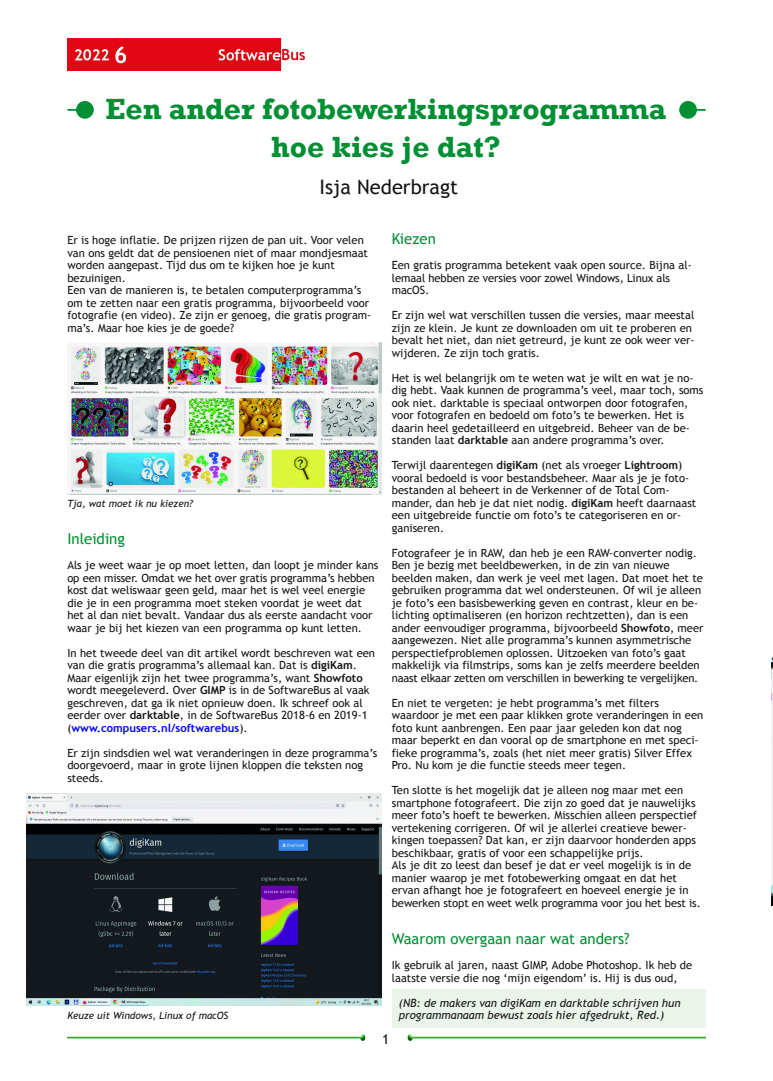
<style>
.page{position:relative;width:773px;height:1081px;background:#fff}
.page>*{position:absolute;margin:0;border:0;box-sizing:border-box;transform-origin:0 0}
.t1{font:700 30px/37.5px "Rockwell";color:#008f33;text-align:center}
.t2{font:20px "Trebuchet MS";color:#161413}
.t3{font:15px "Trebuchet MS";color:#008f33}
.t4{font:13.75px "Trebuchet MS";color:#161413}
.t5{font:11.25px/12.5px "Trebuchet MS";color:#161413}
.t6{font:italic 11.25px/12.5px "Trebuchet MS";color:#161413}
.t7{font:italic 10px "Trebuchet MS";color:#161413}
.s1{font-weight:700}
.s2{font-weight:700;color:#00f}
</style>
<div class="page">
<img style="left:67px;top:39px;width:237px;height:32px">
<img style="left:67px;top:1035px;width:299px;height:5px">
<img style="left:407px;top:1035px;width:298px;height:5px">
<svg style="left:696px;top:109px;width:9px;height:2px"></svg>
<div style="left:679px;top:101px;width:17px;height:18px;background:#008f33;border-radius:50%"></div>
<svg style="left:67px;top:109px;width:9px;height:2px"></svg>
<div style="left:76px;top:101px;width:18px;height:18px;background:#008f33;border-radius:50%"></div>
<img style="left:67px;top:343px;width:314px;height:151px">
<div style="left:392px;top:989px;width:313px;height:38px;background:#eaf4ea"></div>
<img style="left:27px;top:793px;width:354px;height:213px">
<img style="left:771px;top:656px;width:1px;height:250px">
<h1 class="t1" style="left:105px;top:90px;width:562px">Een ander fotobewerkingsprogramma hoe kies je dat?</h1>
<h2 class="t2" style="left:319px;top:175px;width:140px">Isja Nederbragt</h2>
<p class="t5" style="left:67px;top:234px;width:305px">Er is hoge inflatie. De prijzen rijzen de pan uit. Voor velen van ons geldt dat de pensioenen niet of maar mondjesmaat worden aangepast. Tijd dus om te kijken hoe je kunt bezuinigen.<br>Een van de manieren is, te betalen computerprogramma’s om te zetten naar een gratis programma, bijvoorbeeld voor fotografie (en video). Ze zijn er genoeg, die gratis program‐ ma’s. Maar hoe kies je de goede?</p>
<h3 class="t3" style="left:392px;top:230px;width:46px">Kiezen</h3>
<p class="t5" style="left:392px;top:259px;width:301px">Een gratis programma betekent vaak open source. Bijna al‐ lemaal hebben ze versies voor zowel Windows, Linux als macOS.</p>
<p class="t5" style="left:392px;top:309px;width:304px">Er zijn wel wat verschillen tussen die versies, maar meestal zijn ze klein. Je kunt ze downloaden om uit te proberen en bevalt het niet, dan niet getreurd, je kunt ze ook weer ver‐ wijderen. Ze zijn toch gratis.</p>
<p class="t5" style="left:392px;top:371px;width:313px">Het is wel belangrijk om te weten wat je wilt en wat je no‐ dig hebt. Vaak kunnen de programma’s veel, maar toch, soms ook niet. darktable is speciaal ontworpen door fotografen, voor fotografen en bedoeld om foto’s te bewerken. Het is daarin heel gedetailleerd en uitgebreid. Beheer van de be‐ standen laat <span class="s1">darktable</span> aan andere programma’s over.</p>
<p class="t5" style="left:392px;top:459px;width:306px">Terwijl daarentegen <span class="s1">digiKam</span> (net als vroeger <span class="s1">Lightroom</span>) vooral bedoeld is voor bestandsbeheer. Maar als je je foto‐ bestanden al beheert in de Verkenner of de Total Com‐ mander, dan heb je dat niet nodig. <span class="s1">digiKam</span> heeft daarnaast een uitgebreide functie om foto’s te categoriseren en or‐ ganiseren.</p>
<p class="t5" style="left:392px;top:546px;width:313px">Fotografeer je in RAW, dan heb je een RAW‐converter nodig.<br>Ben je bezig met beeldbewerken, in de zin van nieuwe beelden maken, dan werk je veel met lagen. Dat moet het te gebruiken programma dat wel ondersteunen. Of wil je alleen je foto’s een basisbewerking geven en contrast, kleur en be‐ lichting optimaliseren (en horizon rechtzetten), dan is een ander eenvoudiger programma, bijvoorbeeld <span class="s1">Showfoto</span>, meer aangewezen. Niet alle programma’s kunnen asymmetrische perspectiefproblemen oplossen. Uitzoeken van foto’s gaat makkelijk via filmstrips, soms kan je zelfs meerdere beelden naast elkaar zetten om verschillen in bewerking te vergelijken.</p>
<p class="t5" style="left:392px;top:696px;width:313px">En niet te vergeten: je hebt programma’s met filters waardoor je met een paar klikken grote veranderingen in een foto kunt aanbrengen. Een paar jaar geleden kon dat nog maar beperkt en dan vooral op de smartphone en met speci‐ fieke programma’s, zoals (het niet meer gratis) Silver Effex Pro. Nu kom je die functie steeds meer tegen.</p>
<p class="t5" style="left:392px;top:784px;width:310px">Ten slotte is het mogelijk dat je alleen nog maar met een smartphone fotografeert. Die zijn zo goed dat je nauwelijks meer foto’s hoeft te bewerken. Misschien alleen perspectief vertekening corrigeren. Of wil je allerlei creatieve bewer‐ kingen toepassen? Dat kan, er zijn daarvoor honderden apps beschikbaar, gratis of voor een schappelijke prijs.<br>Als je dit zo leest dan besef je dat er veel mogelijk is in de manier waarop je met fotobewerking omgaat en dat het ervan afhangt hoe je fotografeert en hoeveel energie je in bewerken stopt en weet welk programma voor jou het best is.</p>
<h3 class="t3" style="left:392px;top:930px;width:239px">Waarom overgaan naar wat anders?</h3>
<p class="t5" style="left:392px;top:959px;width:302px">Ik gebruik al jaren, naast GIMP, Adobe Photoshop. Ik heb de laatste versie die nog ‘mijn eigendom’ is. Hij is dus oud,</p>
<p class="t6" style="left:399px;top:996px;width:283px">(NB: de makers van digiKam en darktable schrijven hun programmanaam bewust zoals hier afgedrukt, Red.)</p>
<p class="t7" style="left:67px;top:497px;width:127px">Tja, wat moet ik nu kiezen?</p>
<h3 class="t3" style="left:67px;top:530px;width:59px">Inleiding</h3>
<p class="t5" style="left:67px;top:559px;width:312px">Als je weet waar je op moet letten, dan loopt je minder kans op een misser. Omdat we het over gratis programma’s hebben kost dat weliswaar geen geld, maar het is wel veel energie die je in een programma moet steken voordat je weet dat het al dan niet bevalt. Vandaar dus als eerste aandacht voor waar je bij het kiezen van een programma op kunt letten.</p>
<p class="t5" style="left:67px;top:646px;width:309px">In het tweede deel van dit artikel wordt beschreven wat een van die gratis programma’s allemaal kan. Dat is <span class="s1">digiKam</span>.<br>Maar eigenlijk zijn het twee programma’s, want <span class="s1">Showfoto </span>wordt meegeleverd. Over <span class="s1">GIMP</span> is in de SoftwareBus al vaak geschreven, dat ga ik niet opnieuw doen. Ik schreef ook al eerder over <span class="s1">darktable</span>, in de SoftwareBus 2018‐6 en 2019‐1 (<span class="s2">www.compusers.nl/softwarebus</span>).</p>
<p class="t5" style="left:67px;top:746px;width:311px">Er zijn sindsdien wel wat veranderingen in deze programma’s doorgevoerd, maar in grote lijnen kloppen die teksten nog steeds.</p>
<p class="t7" style="left:67px;top:1010px;width:162px">Keuze uit Windows, Linux of macOS</p>
<p class="t4" style="left:382px;top:1031px;width:9px">1</p>
</div>
